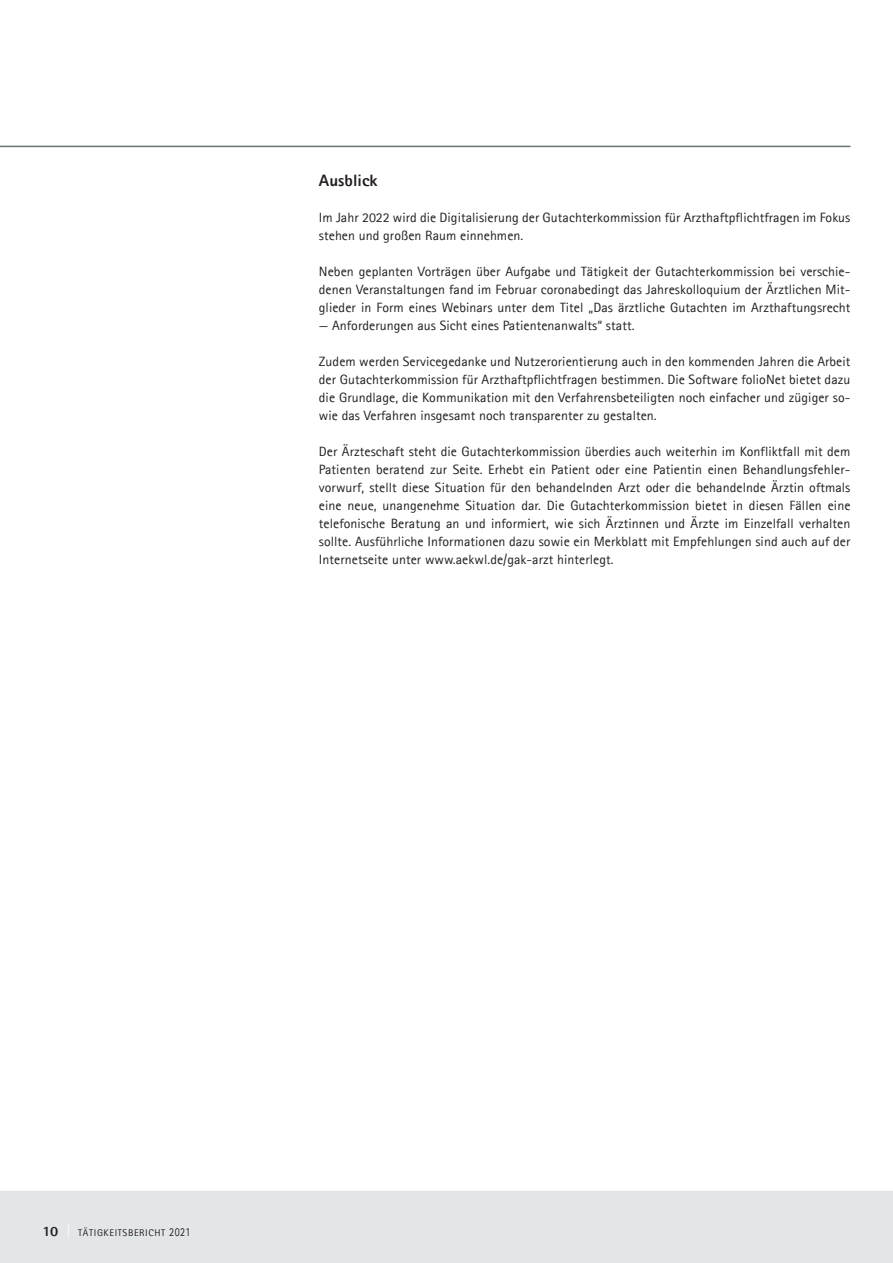
<style>
.page{position:relative;width:893px;height:1263px;background:#fff}
.page>*{position:absolute;margin:0;border:0;box-sizing:border-box;transform-origin:0 0}
.t1{font:800 16.5px "Agfa Rotis Sans Serif";letter-spacing:.005em;color:#231f20}
.t2{font:13.5px/18px "Agfa Rotis Sans Serif";letter-spacing:.005em;color:#231f20;text-align:justify}
.t3{font:9.75px "Agfa Rotis Sans Serif";letter-spacing:.06em;color:#231f20}
.s1{font-weight:800;font-size:14.25px}
.s2{font-size:14.25px;color:#fff}
.s3{font-size:12.15px}
</style>
<div class="page">
<div style="left:0;top:1191px;width:893px;height:72px;background:#e3e6e7"></div>
<hr style="left:0;top:146px;width:850px;height:1px;background:#697374">
<p class="t1" style="left:319px;top:170px;width:60px">Ausblick</p>
<p class="t2" style="left:319px;top:208px;width:533px">Im Jahr 2022 wird die Digitalisierung der Gutachterkommission für Arzthaftpflichtfragen im Fokus stehen und großen Raum einnehmen.</p>
<p class="t2" style="left:319px;top:262px;width:533px">Neben geplanten Vorträgen über Aufgabe und Tätigkeit der Gutachterkommission bei verschie&shy;denen Veranstaltungen fand im Februar coronabedingt das Jahreskolloquium der Ärztlichen Mit&shy;glieder in Form eines Webinars unter dem Titel „Das ärztliche Gutachten im Arzthaftungsrecht</p>
<p class="t2" style="left:319px;top:316px;width:317px">— Anforderungen aus Sicht eines Patientenanwalts“ statt.</p>
<p class="t2" style="left:319px;top:352px;width:533px">Zudem werden Servicegedanke und Nutzerorientierung auch in den kommenden Jahren die Arbeit der Gutachterkommission für Arzthaftpflichtfragen bestimmen. Die Software folioNet bietet dazu die Grundlage, die Kommunikation mit den Verfahrensbeteiligten noch einfacher und zügiger so&shy;wie das Verfahren insgesamt noch transparenter zu gestalten.</p>
<p class="t2" style="left:319px;top:442px;width:533px">Der Ärzteschaft steht die Gutachterkommission überdies auch weiterhin im Konfliktfall mit dem Patienten beratend zur Seite. Erhebt ein Patient oder eine Patientin einen Behandlungsfehler&shy;vorwurf, stellt diese Situation für den behandelnden Arzt oder die behandelnde Ärztin oftmals eine neue, unangenehme Situation dar. Die Gutachterkommission bietet in diesen Fällen eine telefonische Beratung an und informiert, wie sich Ärztinnen und Ärzte im Einzelfall verhalten sollte. Ausführliche Informationen dazu sowie ein Merkblatt mit Empfehlungen sind auch auf der Internetseite unter www.aekwl.de/gak-arzt hinterlegt.</p>
<p class="t3" style="left:43px;top:1227px;width:149px"><span class="s1">10</span> <span class="s2">|</span> TÄTIGKEITSBERICHT <span class="s3">2021</span></p>
</div>
